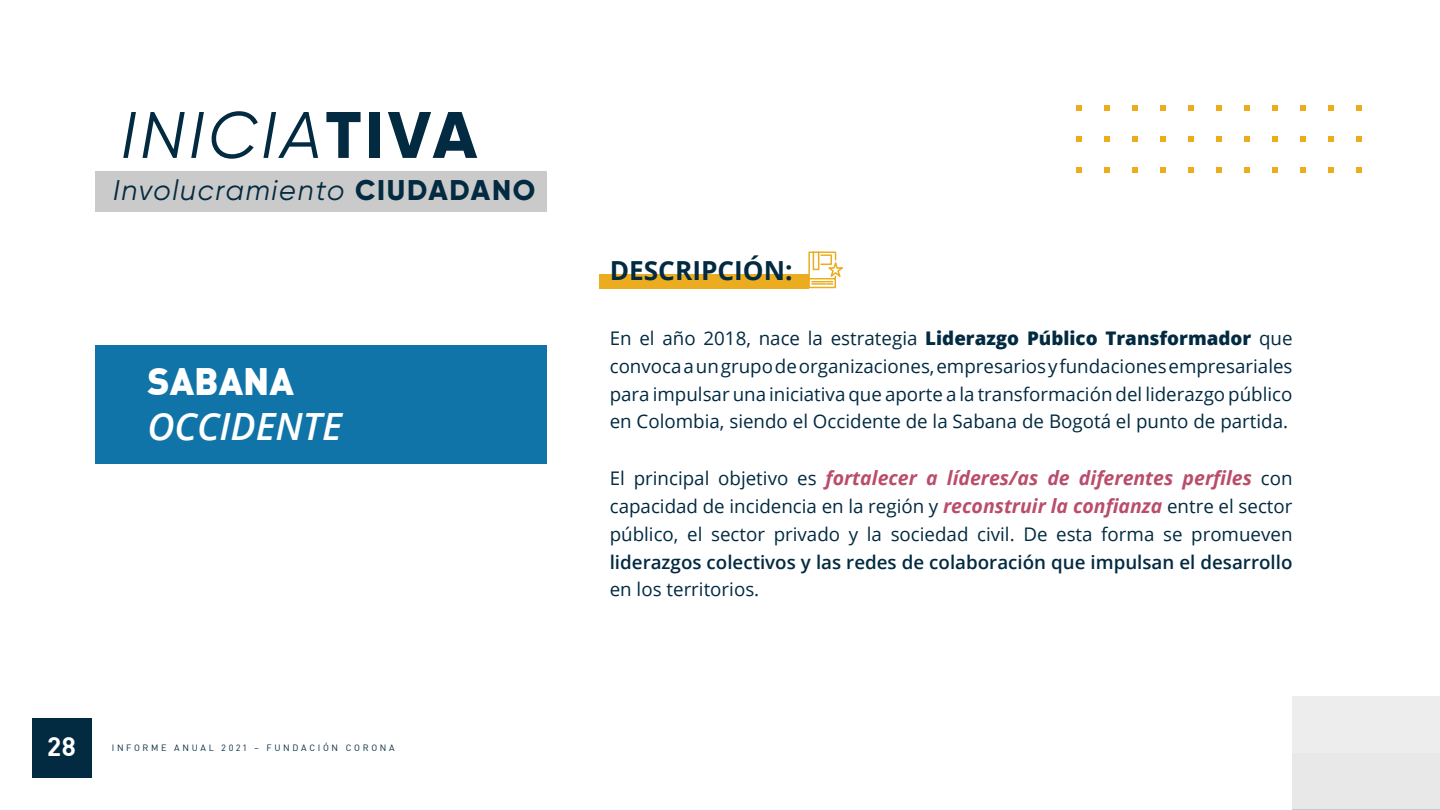
<style>
.page{position:relative;width:1440px;height:810px;background:#fff}
.page>*{position:absolute;margin:0;border:0;box-sizing:border-box;transform-origin:0 0}
.t1{font:italic 65.62px "Gilroy";letter-spacing:.065em;color:#022a41}
.t2{font:italic 600 37.5px "Open Sans";color:#fff}
.t3{font:900 37.5px "NGCDIN";color:#fff}
.t4{font:italic 28.5px "Gilroy";letter-spacing:.065em;color:#022a41}
.t5{font:700 26.25px "Open Sans";color:#022a41}
.t6{font:700 26.25px "NGCDIN";color:#fff}
.t7{font:italic 700 19.5px "Open Sans";color:#ba4d6b}
.t8{font:18.75px/27.8px "Open Sans";color:#022a41;text-align:justify}
.t9{font:600 18.75px "Open Sans";color:#022a41}
.t10{font:9px "NGCDIN";letter-spacing:.3em;color:#022a41}
.s1{font-weight:800;font-style:normal}
.s2{font-weight:800}
.s3{font-weight:400;font-style:normal;font-size:18.75px;color:#022a41}
.s4{font-weight:700;font-style:italic;font-size:19.5px;color:#ba4d6b}
</style>
<div class="page">
<div style="left:32px;top:718px;width:60px;height:60px;background:#022a41"></div>
<div style="left:95px;top:346px;width:452px;height:118px;background:#1074a8"></div>
<div style="left:599px;top:274px;width:209px;height:14px;background:#ebac20"></div>
<svg style="left:808px;top:251px;width:35px;height:38px"></svg>
<svg style="left:1077px;top:105px;width:5px;height:6px"></svg>
<svg style="left:1077px;top:136px;width:5px;height:5px"></svg>
<svg style="left:1077px;top:167px;width:5px;height:5px"></svg>
<svg style="left:1104px;top:105px;width:6px;height:6px"></svg>
<svg style="left:1104px;top:136px;width:6px;height:5px"></svg>
<svg style="left:1104px;top:167px;width:6px;height:5px"></svg>
<svg style="left:1132px;top:105px;width:6px;height:6px"></svg>
<svg style="left:1132px;top:136px;width:6px;height:5px"></svg>
<svg style="left:1132px;top:167px;width:6px;height:5px"></svg>
<svg style="left:1160px;top:105px;width:6px;height:6px"></svg>
<svg style="left:1160px;top:136px;width:6px;height:5px"></svg>
<svg style="left:1160px;top:167px;width:6px;height:5px"></svg>
<svg style="left:1188px;top:105px;width:6px;height:6px"></svg>
<svg style="left:1188px;top:136px;width:6px;height:5px"></svg>
<svg style="left:1188px;top:167px;width:6px;height:5px"></svg>
<svg style="left:1216px;top:105px;width:6px;height:6px"></svg>
<svg style="left:1216px;top:136px;width:6px;height:5px"></svg>
<svg style="left:1216px;top:167px;width:6px;height:5px"></svg>
<svg style="left:1244px;top:105px;width:6px;height:6px"></svg>
<svg style="left:1244px;top:136px;width:6px;height:5px"></svg>
<svg style="left:1244px;top:167px;width:6px;height:5px"></svg>
<svg style="left:1272px;top:105px;width:6px;height:6px"></svg>
<svg style="left:1272px;top:136px;width:6px;height:5px"></svg>
<svg style="left:1272px;top:167px;width:6px;height:5px"></svg>
<svg style="left:1300px;top:105px;width:6px;height:6px"></svg>
<svg style="left:1300px;top:136px;width:6px;height:5px"></svg>
<svg style="left:1300px;top:167px;width:6px;height:5px"></svg>
<svg style="left:1328px;top:105px;width:6px;height:6px"></svg>
<svg style="left:1328px;top:136px;width:6px;height:5px"></svg>
<svg style="left:1328px;top:167px;width:6px;height:5px"></svg>
<svg style="left:1356px;top:105px;width:5px;height:6px"></svg>
<svg style="left:1356px;top:136px;width:5px;height:5px"></svg>
<svg style="left:1356px;top:167px;width:5px;height:5px"></svg>
<div style="left:1293px;top:753px;width:147px;height:57px;background:#e8e8e8"></div>
<div style="left:1293px;top:696px;width:147px;height:57px;background:#ededed"></div>
<hr style="left:1293px;top:809px;width:147px;height:1px;background:#cacaca">
<div style="left:95px;top:171px;width:452px;height:41px;background:#cacaca"></div>
<h1 class="t1" style="left:121px;top:95px;width:358px">INICIA<span class="s1">TIVA</span></h1>
<h3 class="t4" style="left:113px;top:173px;width:424px">Involucramiento <span class="s1">CIUDADANO</span></h3>
<h2 class="t3" style="left:147px;top:356px;width:148px">SABANA</h2>
<h2 class="t2" style="left:147px;top:401px;width:196px">OCCIDENTE</h2>
<h3 class="t6" style="left:48px;top:729px;width:30px">28</h3>
<p class="t10" style="left:112px;top:742px;width:284px">INFORME ANUAL 2021 – FUNDACIÓN CORONA</p>
<h3 class="t5" style="left:610px;top:252px;width:184px">DESCRIPCIÓN:</h3>
<p class="t8" style="left:610px;top:324px;width:684px">En el año 2018, nace la estrategia <span class="s2">Liderazgo Público Transformador</span> que convoca a un grupo de organizaciones, empresarios y fundaciones empresariales para impulsar una iniciativa que aporte a la transformación del liderazgo público en Colombia, siendo el Occidente de la Sabana de Bogotá el punto de partida.</p>
<p class="t7" style="left:610px;top:464px;width:684px"><span class="s3">El principal objetivo es</span> fortalecer a líderes/as de diferentes perfiles <span class="s3">con</span></p>
<p class="t8" style="left:610px;top:492px;width:684px">capacidad de incidencia en la región y <span class="s4">reconstruir la confianza</span> entre el sector público, el sector privado y la sociedad civil. De esta forma se promueven</p>
<p class="t9" style="left:610px;top:549px;width:684px">liderazgos colectivos y las redes de colaboración que impulsan el desarrollo</p>
<p class="t8" style="left:610px;top:575px;width:151px">en los territorios.</p>
</div>
